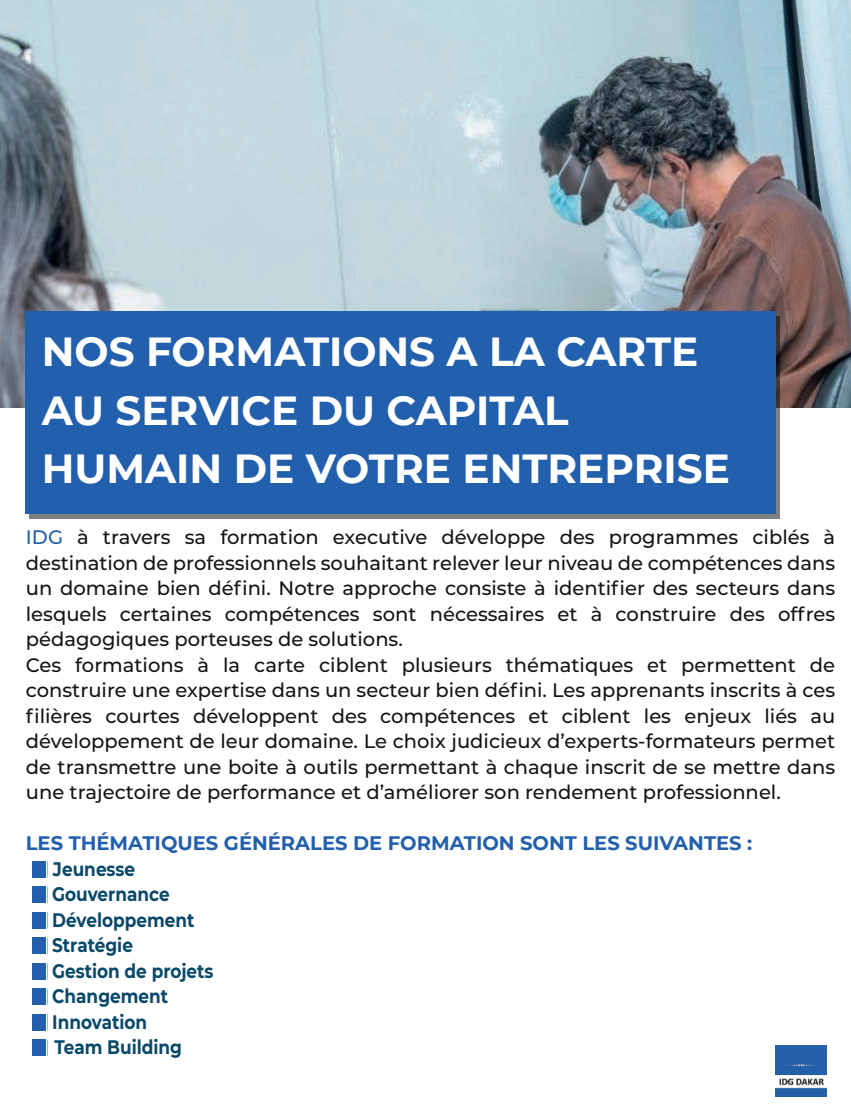
<style>
.page{position:relative;width:851px;height:1120px;background:#fff}
.page>*{position:absolute;margin:0;border:0;box-sizing:border-box;transform-origin:0 0}
.t1{font:700 40.5px/58.5px "Montserrat";color:#fff}
.t2{font:500 19.5px/25.5px "Montserrat";color:#121418}
.t3{font:700 19.5px/25.5px "Montserrat";color:#084868;scale:.86 1}
.t4{font:700 19.5px "Montserrat";color:#225fac}
.s1{color:#225fac}
</style>
<div class="page">
<div style="left:32px;top:861px;width:14px;height:16px;background:#225fac"></div>
<div style="left:32px;top:887px;width:14px;height:16px;background:#225fac"></div>
<div style="left:32px;top:912px;width:14px;height:16px;background:#225fac"></div>
<div style="left:32px;top:938px;width:14px;height:16px;background:#225fac"></div>
<div style="left:32px;top:963px;width:14px;height:16px;background:#225fac"></div>
<div style="left:32px;top:989px;width:14px;height:16px;background:#225fac"></div>
<div style="left:32px;top:1014px;width:14px;height:16px;background:#225fac"></div>
<div style="left:32px;top:1040px;width:14px;height:16px;background:#225fac"></div>
<img style="left:775px;top:1045px;width:51px;height:51px">
<img style="left:0;top:0;width:850px;height:407px">
<svg style="left:29px;top:316px;width:750px;height:202px;fill:#808080"></svg>
<div style="left:25px;top:311px;width:750px;height:203px;background:#225fac"></div>
<h1 class="t1" style="left:42px;top:321px;width:689px">NOS FORMATIONS A LA CARTE<br>AU SERVICE DU CAPITAL<br>HUMAIN DE VOTRE ENTREPRISE</h1>
<p class="t2" style="left:26px;top:524px;width:810px"><span class="s1">IDG</span> à travers sa formation executive développe des programmes ciblés à destination de professionnels souhaitant relever leur niveau de compétences dans un domaine bien défini. Notre approche consiste à identifier des secteurs dans lesquels certaines compétences sont nécessaires et à construire des offres pédagogiques porteuses de solutions.<br>Ces formations à la carte ciblent plusieurs thématiques et permettent de construire une expertise dans un secteur bien défini. Les apprenants inscrits à ces filières courtes développent des compétences et ciblent les enjeux liés au développement de leur domaine. Le choix judicieux d’experts-formateurs permet de transmettre une boite à outils permettant à chaque inscrit de se mettre dans une trajectoire de performance et d’améliorer son rendement professionnel.</p>
<p class="t4" style="left:26px;top:829px;width:727px">LES THÉMATIQUES GÉNÉRALES DE FORMATION SONT LES SUIVANTES :</p>
<p class="t3" style="left:37px;top:855px;width:116px"><span class="s1">•</span> Jeunesse</p>
<p class="t3" style="left:37px;top:881px;width:156px">• Gouvernance</p>
<p class="t3" style="left:37px;top:906px;width:185px">• Développement</p>
<p class="t3" style="left:37px;top:932px;width:113px">• Stratégie</p>
<p class="t3" style="left:37px;top:957px;width:207px">• Gestion de projets</p>
<p class="t3" style="left:37px;top:983px;width:154px">• Changement</p>
<p class="t3" style="left:54px;top:1008px;width:150px;text-indent:-18px">• Innovation<br>Team Building</p>
</div>
